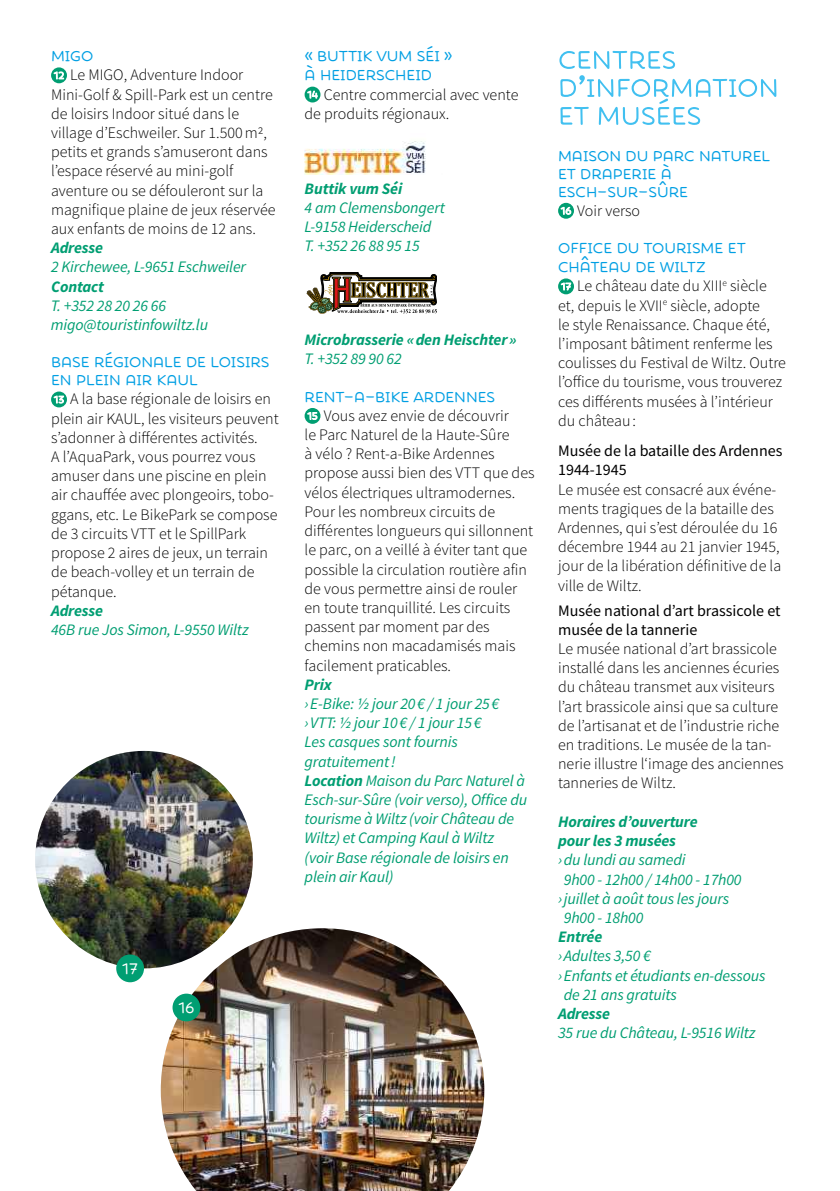
<style>
.page{position:relative;width:840px;height:1191px;background:#fff}
.page>*{position:absolute;margin:0;border:0;box-sizing:border-box;transform-origin:0 0}
.t1{font:52px "Showcase Sans Mini";color:#41c0f0}
.t2{font:32px "Showcase Sans Mini";color:#fff}
.t3{font:30px "Showcase Sans Mini";color:#009fe3}
.t4{font:300 16px/19.2px "Source Sans Pro";color:#000}
.t5{font:italic 16px/19.2px "Source Sans Pro";letter-spacing:-.01em;color:#009e72}
.t6{font:italic 700 16px/19.2px "Source Sans Pro";letter-spacing:-.01em;color:#009e72}
.t7{font:16px/19.2px "Source Sans Pro";color:#000}
.s1{font-family:"Showcase Sans Mini";font-weight:400;font-size:20.6px;color:#fff}
.s2{font-weight:700}
</style>
<div class="page">
<div style="left:51px;top:67px;width:16px;height:16px;background:#009e72;border-radius:50%"></div>
<div style="left:51px;top:391px;width:16px;height:16px;background:#009e72;border-radius:50%"></div>
<div style="left:304px;top:87px;width:16px;height:15px;background:#009e72;border-radius:50%"></div>
<img style="left:304px;top:141px;width:122px;height:33px">
<svg style="left:306px;top:272px;width:130px;height:42px"></svg>
<div style="left:304px;top:408px;width:16px;height:16px;background:#009e72;border-radius:50%"></div>
<img style="left:35px;top:751px;width:218px;height:217px;border-radius:109px">
<div style="left:116px;top:954px;width:28px;height:28px;background:#009e72;border-radius:50%"></div>
<img style="left:161px;top:928px;width:323px;height:263px">
<div style="left:172px;top:993px;width:28px;height:28px;background:#009e72;border-radius:50%"></div>
<div style="left:557px;top:203px;width:16px;height:16px;background:#009e72;border-radius:50%"></div>
<div style="left:557px;top:278px;width:16px;height:16px;background:#009e72;border-radius:50%"></div>
<h3 class="t3" style="left:51px;top:33px;width:44px">MIGO</h3>
<p class="t4" style="left:51px;top:65px;width:226px"><span class="s1">12</span> Le MIGO, Adventure Indoor<br>Mini-Golf &amp; Spill-Park est un centre de loisirs Indoor situé dans le village d’Eschweiler. Sur 1.500m2, petits et grands s’amuseront dans l’espace réservé au mini-golf aventure ou se défouleront sur la magnifique plaine de jeux réservée aux enfants de moins de 12 ans.</p>
<p class="t6" style="left:51px;top:238px;width:53px">Adresse</p>
<p class="t5" style="left:51px;top:257px;width:196px">2 Kirchewee, L-9651 Eschweiler</p>
<p class="t6" style="left:51px;top:276px;width:54px">Contact</p>
<p class="t5" style="left:51px;top:296px;width:159px">T. +352 28 20 26 66 migo@touristinfowiltz.lu</p>
<h3 class="t3" style="left:51px;top:339px;width:220px">Base régionale de loisirs</h3>
<h3 class="t3" style="left:51px;top:357px;width:148px">en plein air Kaul</h3>
<p class="t4" style="left:51px;top:389px;width:229px"><span class="s1">13</span> A la base régionale de loisirs en plein air KAUL, les visiteurs peuvent s’adonner à différentes activités.<br>A l’AquaPark, vous pourrez vous amuser dans une piscine en plein air chauffée avec plongeoirs, tobo&shy;ggans, etc. Le BikePark se compose de 3 circuits VTT et le SpillPark propose 2 aires de jeux, un terrain de beach-volley et un terrain de pétanque.</p>
<p class="t6" style="left:51px;top:600px;width:53px">Adresse</p>
<p class="t5" style="left:51px;top:620px;width:199px">46B rue Jos Simon, L-9550 Wiltz</p>
<h2 class="t2" style="left:122px;top:944px;width:17px">17</h2>
<h2 class="t2" style="left:178px;top:983px;width:18px">16</h2>
<h3 class="t3" style="left:304px;top:33px;width:149px">«Buttik vum Séi»</h3>
<h3 class="t3" style="left:304px;top:52px;width:129px">à Heiderscheid</h3>
<p class="t4" style="left:304px;top:85px;width:215px"><span class="s1">14</span> Centre commercial avec vente de produits régionaux.</p>
<p class="t6" style="left:304px;top:178px;width:99px">Buttik vum Séi</p>
<p class="t5" style="left:304px;top:198px;width:142px">4 am Clemensbongert<br>L-9158 Heiderscheid<br>T. +352 26 88 95 15</p>
<p class="t6" style="left:304px;top:330px;width:213px">Microbrasserie «den Heischter»</p>
<p class="t5" style="left:304px;top:349px;width:99px">T. +352 89 90 62</p>
<h3 class="t3" style="left:304px;top:374px;width:192px">Rent-a-Bike Ardennes</h3>
<p class="t4" style="left:304px;top:406px;width:231px"><span class="s1">15</span> Vous avez envie de découvrir<br>le Parc Naturel de la Haute-Sûre<br>à vélo ? Rent-a-Bike Ardennes propose aussi bien des VTT que des vélos électriques ultramodernes.<br>Pour les nombreux circuits de différentes longueurs qui sillonnent le parc, on a veillé à éviter tant que possible la circulation routière afin de vous permettre ainsi de rouler en toute tranquillité. Les circuits passent par moment par des chemins non macadamisés mais facilement praticables.</p>
<p class="t6" style="left:304px;top:674px;width:29px">Prix</p>
<p class="t5" style="left:304px;top:694px;width:224px">›E-Bike: ½ jour 20€ / 1 jour 25€ ›VTT: ½ jour 10€ / 1 jour 15€<br>Les casques sont fournis gratuitement!<br><span class="s2">Location</span> Maison du Parc Naturel à<br>Esch-sur-Sûre (voir verso), Office du tourisme à Wiltz (voir Château de<br>Wiltz) et Camping Kaul à Wiltz<br>(voir Base régionale de loisirs en plein air Kaul)</p>
<h1 class="t1" style="left:557px;top:20px;width:120px">Centres</h1>
<h1 class="t1" style="left:557px;top:48px;width:222px">d’information</h1>
<h1 class="t1" style="left:557px;top:76px;width:145px">et musées</h1>
<h3 class="t3" style="left:557px;top:133px;width:213px">Maison du Parc Naturel</h3>
<h3 class="t3" style="left:557px;top:151px;width:115px">et draperie à</h3>
<h3 class="t3" style="left:557px;top:169px;width:131px">Esch-sur-Sûre</h3>
<p class="t4" style="left:560px;top:201px;width:81px"><span class="s1">16</span> Voir verso</p>
<h3 class="t3" style="left:557px;top:225px;width:189px">Office du tourisme et</h3>
<h3 class="t3" style="left:557px;top:244px;width:149px">Château de Wiltz</h3>
<p class="t4" style="left:557px;top:276px;width:229px"><span class="s1">17</span> Le château date du XIII<sup>e</sup> siècle<br>et, depuis le XVII<sup>e</sup> siècle, adopte<br>le style Renaissance. Chaque été, l’imposant bâtiment renferme les coulisses du Festival de Wiltz. Outre l’office du tourisme, vous trouverez ces différents musées à l’intérieur du château:</p>
<p class="t7" style="left:557px;top:441px;width:226px">Musée de la bataille des Ardennes<br>1944-1945</p>
<p class="t4" style="left:557px;top:480px;width:224px">Le musée est consacré aux événe&shy;ments tragiques de la bataille des<br>Ardennes, qui s’est déroulée du 16 décembre 1944 au 21 janvier 1945, jour de la libération définitive de la ville de Wiltz.</p>
<p class="t7" style="left:557px;top:600px;width:224px">Musée national d’art brassicole et musée de la tannerie</p>
<p class="t4" style="left:557px;top:639px;width:227px">Le musée national d’art brassicole installé dans les anciennes écuries du château transmet aux visiteurs l’art brassicole ainsi que sa culture de l’artisanat et de l’industrie riche en traditions. Le musée de la tan&shy;nerie illustre l‘image des anciennes tanneries de Wiltz.</p>
<p class="t6" style="left:557px;top:811px;width:141px">Horaires d’ouverture pour les 3 musées</p>
<p class="t5" style="left:557px;top:850px;width:129px">› du lundi au samedi</p>
<p class="t5" style="left:563px;top:869px;width:179px">9h00 - 12h00 / 14h00 - 17h00</p>
<p class="t5" style="left:557px;top:888px;width:172px">› juillet à août tous les jours</p>
<p class="t5" style="left:563px;top:908px;width:81px">9h00 - 18h00</p>
<p class="t6" style="left:557px;top:927px;width:46px">Entrée</p>
<p class="t5" style="left:557px;top:946px;width:94px">›Adultes 3,50 €</p>
<p class="t5" style="left:557px;top:965px;width:209px">› Enfants et étudiants en-dessous</p>
<p class="t5" style="left:563px;top:984px;width:114px">de 21 ans gratuits</p>
<p class="t6" style="left:557px;top:1003px;width:53px">Adresse</p>
<p class="t5" style="left:557px;top:1023px;width:199px">35 rue du Château, L-9516 Wiltz</p>
</div>
